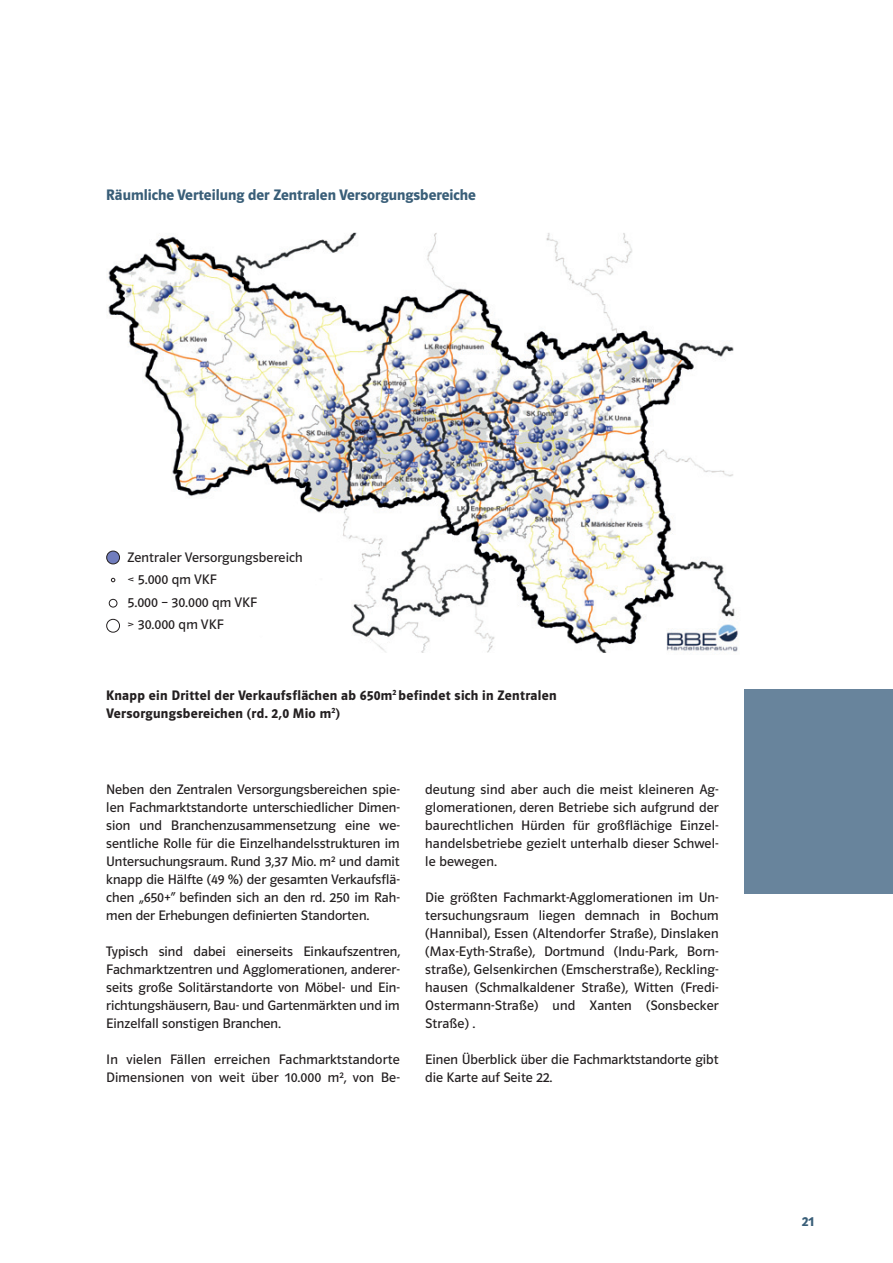
<style>
.page{position:relative;width:893px;height:1263px;background:#fff}
.page>*{position:absolute;margin:0;border:0;box-sizing:border-box;transform-origin:0 0}
.t1{font:15.75px "Polo 11 K Hfett";color:#395e78}
.t2{font:14.25px/18px "Polo 11 K Buch";letter-spacing:.01em;color:#231f20;text-align:justify}
.t3{font:14.25px/18px "Polo 11 K Hfett";letter-spacing:.02em;color:#231f20}
.t4{font:14.25px "Polo 11 K Hfett";color:#395e78}
</style>
<div class="page">
<img style="left:106px;top:233px;width:629px;height:420px">
<div style="left:744px;top:689px;width:149px;height:204px;background:#68849c"></div>
<div style="left:107px;top:551px;width:13px;height:13px;background:#717dbd;border-radius:50%"></div>
<div style="left:106px;top:551px;width:14px;height:13px;border:1px solid #231f20;border-radius:50%"></div>
<svg style="left:111px;top:578px;width:4px;height:4px"></svg>
<div style="left:109px;top:599px;width:8px;height:8px;border:1px solid #231f20;border-radius:50%"></div>
<div style="left:106px;top:619px;width:14px;height:13px;border:1px solid #231f20;border-radius:50%"></div>
<img style="left:660px;top:621px;width:78px;height:32px">
<p class="t1" style="left:106px;top:186px;width:371px">Räumliche Verteilung der Zentralen Versorgungsbereiche</p>
<p class="t2" style="left:128px;top:546px;width:177px;line-height:22.5px;text-align:left">Zentraler Versorgungsbereich &lt; 5.000 qm VKF<br>5.000 – 30.000 qm VKF<br>&gt; 30.000 qm VKF</p>
<p class="t3" style="left:106px;top:686px;width:452px">Knapp ein Drittel der Verkaufsflächen ab 650m<sup>2</sup> befindet sich in Zentralen<br>Versorgungsbereichen (rd. 2,0 Mio m<sup>2</sup>)</p>
<p class="t2" style="left:106px;top:780px;width:295px">Neben den Zentralen Versorgungsbereichen spie&shy;len Fachmarktstandorte unterschiedlicher Dimen&shy;sion und Branchenzusammensetzung eine we&shy;sentliche Rolle für die Einzelhandelsstrukturen im Untersuchungsraum. Rund 3,37 Mio. m² und damit knapp die Hälfte (49 %) der gesamten Verkaufsflä&shy;chen „650+“ befinden sich an den rd. 250 im Rah&shy;men der Erhebungen definierten Standorten.</p>
<p class="t2" style="left:106px;top:942px;width:295px">Typisch sind dabei einerseits Einkaufszentren, Fachmarktzentren und Agglomerationen, anderer&shy;seits große Solitärstandorte von Möbel- und Ein&shy;richtungshäusern, Bau- und Gartenmärkten und im Einzelfall sonstigen Branchen.</p>
<p class="t2" style="left:106px;top:1050px;width:295px">In vielen Fällen erreichen Fachmarktstandorte<br>Dimensionen von weit über 10.000 m², von Be-</p>
<p class="t2" style="left:425px;top:780px;width:295px">deutung sind aber auch die meist kleineren Ag&shy;glomerationen, deren Betriebe sich aufgrund der baurechtlichen Hürden für großflächige Einzel&shy;handelsbetriebe gezielt unterhalb dieser Schwel&shy;le bewegen.</p>
<p class="t2" style="left:425px;top:888px;width:295px">Die größten Fachmarkt-Agglomerationen im Un&shy;tersuchungsraum liegen demnach in Bochum (Hannibal), Essen (Altendorfer Straße), Dinslaken (Max-Eyth-Straße), Dortmund (Indu-Park, Born&shy;straße), Gelsenkirchen (Emscherstraße), Reckling&shy;hausen (Schmalkaldener Straße), Witten (Fredi-Ostermann-Straße) und Xanten (Sonsbecker Straße) .</p>
<p class="t2" style="left:425px;top:1050px;width:295px">Einen Überblick über die Fachmarktstandorte gibt die Karte auf Seite 22.</p>
<p class="t4" style="left:802px;top:1213px;width:14px">21</p>
</div>
